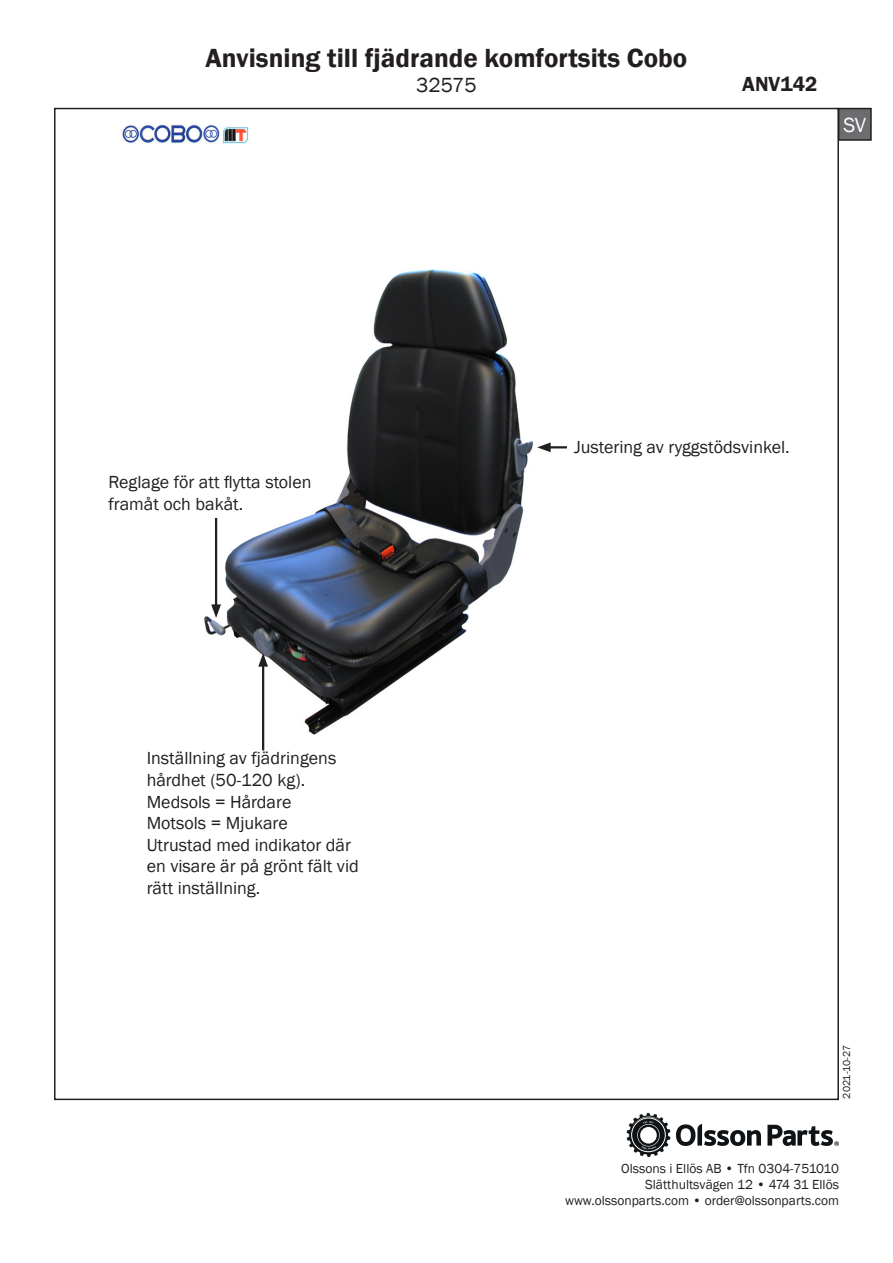
<style>
.page{position:relative;width:893px;height:1263px;background:#fff}
.page>*{position:absolute;margin:0;border:0;box-sizing:border-box;transform-origin:0 0}
.t1{font:600 27px "Franklin Gothic";color:#231f20}
.t2{font:600 21px "Franklin Gothic";color:#231f20}
.t3{font:21px "Franklin Gothic";color:#231f20}
.t4{font:21px "Franklin Gothic";color:#fff}
.t5{font:18px/21.6px "Franklin Gothic";color:#231f20}
.t6{font:13.5px/16.2px "Franklin Gothic";color:#231f20;text-align:right}
.t7{font:10.5px "Franklin Gothic";letter-spacing:-.03em;color:#231f20}
</style>
<div class="page">
<img style="left:122px;top:123px;width:127px;height:21px">
<img style="left:205px;top:270px;width:328px;height:464px">
<hr style="left:262px;top:662px;width:2px;height:88px;background:#231f20">
<svg style="left:258px;top:653px;width:10px;height:14px"></svg>
<hr style="left:215px;top:518px;width:2px;height:91px;background:#231f20">
<svg style="left:211px;top:604px;width:10px;height:14px"></svg>
<hr style="left:546px;top:446px;width:21px;height:2px;background:#231f20">
<svg style="left:537px;top:442px;width:14px;height:10px"></svg>
<div style="left:839px;top:109px;width:32px;height:31px;background:#6c6d70"></div>
<div style="left:838px;top:108px;width:34px;height:33px;border:2px solid #231f20"></div>
<svg style="left:676px;top:1124px;width:85px;height:22px"></svg>
<svg style="left:626px;top:1113px;width:44px;height:44px"></svg>
<svg style="left:767px;top:1125px;width:72px;height:21px"></svg>
<p class="t1" style="left:206px;top:41px;width:483px">Anvisning till fjädrande komfortsits Cobo</p>
<p class="t3" style="left:416px;top:72px;width:62px">32575</p>
<p class="t2" style="left:742px;top:71px;width:77px">ANV142</p>
<p class="t4" style="left:843px;top:112px;width:24px">SV</p>
<p class="t5" style="left:108px;top:472px;width:205px">Reglage för att flytta stolen framåt och bakåt.</p>
<p class="t5" style="left:147px;top:748px;width:191px">Inställning av fjädringens hårdhet (50-120 kg).</p>
<p class="t5" style="left:147px;top:791px;width:146px">Medsols = Hårdare</p>
<p class="t5" style="left:147px;top:813px;width:143px">Motsols = Mjukare</p>
<p class="t5" style="left:147px;top:834px;width:214px">Utrustad med indikator där en visare är på grönt fält vid rätt inställning.</p>
<p class="t5" style="left:574px;top:437px;width:217px">Justering av ryggstödsvinkel.</p>
<p class="t7" style="left:840px;top:1098px;width:55px;rotate:-90deg">2021-10-27</p>
<p class="t6" style="left:565px;top:1160px;width:275px">Olssons i Ellös AB • Tfn 0304-751010<br>Slätthultsvägen 12 • 474 31 Ellös www.olssonparts.com • order@olssonparts.com</p>
</div>
